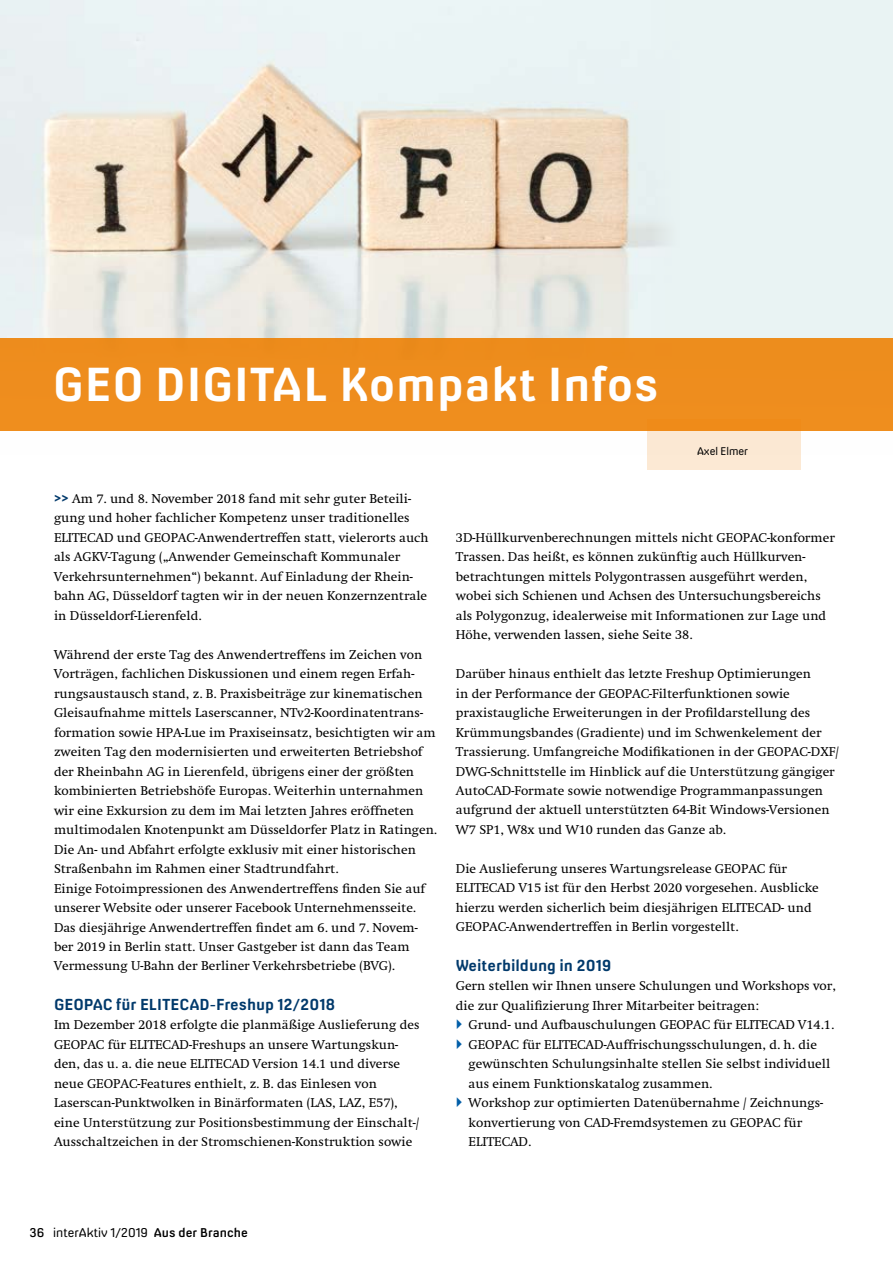
<style>
.page{position:relative;width:893px;height:1263px;background:#fff}
.page>*{position:absolute;margin:0;border:0;box-sizing:border-box;transform-origin:0 0}
.t1{font:700 45px "Milibus Rg";letter-spacing:.015em;color:#fff}
.t2{font:700 15px "Milibus Rg";color:#00396b}
.t3{font:500 13.5px/19.5px "Swift";color:#000}
.t4{font:12px "Milibus Lt";color:#000}
.t5{font:10.5px "Milibus Lt";color:#000}
.s1{font-family:"Milibus Rg";font-weight:700;color:#00396b}
.s2{font-family:"Milibus Rg"}
.s3{font-family:"Milibus Sb"}
</style>
<div class="page">
<svg style="left:0;top:0;width:893px;height:454px;fill:#e9f3f3"></svg>
<img style="left:0;top:0;width:680px;height:338px">
<div style="left:647px;top:419px;width:153px;height:51px;background:#fbe8d3"></div>
<div style="left:0;top:338px;width:893px;height:92px;background:#ee8d1e"></div>
<h1 class="t1" style="left:53px;top:358px;width:607px">GEO DIGITAL Kompakt Infos</h1>
<p class="t5" style="left:697px;top:445px;width:53px">Axel Elmer</p>
<p class="t3" style="left:54px;top:489px;width:376px"><span class="s1">&gt;&gt;</span> Am 7. und 8. November 2018 fand mit sehr guter Beteili&shy;gung und hoher fachlicher Kompetenz unser traditionelles ELITECAD und GEOPAC-Anwendertreffen statt, vielerorts auch als AGKV-Tagung („Anwender Gemeinschaft Kommunaler Verkehrsunternehmen“) bekannt. Auf Einladung der Rhein&shy;bahn AG, Düsseldorf tagten wir in der neuen Konzernzentrale in Düsseldorf-Lierenfeld.</p>
<p class="t3" style="left:54px;top:645px;width:385px">Während der erste Tag des Anwendertreffens im Zeichen von Vorträgen, fachlichen Diskussionen und einem regen Erfah&shy;rungsaustausch stand, z. B. Praxisbeiträge zur kinematischen Gleisaufnahme mittels Laserscanner, NTv2-Koordinatentrans&shy;formation sowie HPA-Lue im Praxiseinsatz, besichtigten wir am zweiten Tag den modernisierten und erweiterten Betriebshof der Rheinbahn AG in Lierenfeld, übrigens einer der größten kombinierten Betriebshöfe Europas. Weiterhin unternahmen wir eine Exkursion zu dem im Mai letzten Jahres eröffneten multimodalen Knotenpunkt am Düsseldorfer Platz in Ratingen.<br>Die An- und Abfahrt erfolgte exklusiv mit einer historischen Straßenbahn im Rahmen einer Stadtrundfahrt.<br>Einige Fotoimpressionen des Anwendertreffens finden Sie auf unserer Website oder unserer Facebook Unternehmensseite.<br>Das diesjährige Anwendertreffen findet am 6. und 7. Novem&shy;ber 2019 in Berlin statt. Unser Gastgeber ist dann das Team Vermessung U-Bahn der Berliner Verkehrsbetriebe (BVG).</p>
<p class="t2" style="left:54px;top:995px;width:283px">GEOPAC für ELITECAD-Freshup 12/2018</p>
<p class="t3" style="left:54px;top:1015px;width:367px">Im Dezember 2018 erfolgte die planmäßige Auslieferung des GEOPAC für ELITECAD-Freshups an unsere Wartungskun&shy;den, das u. a. die neue ELITECAD Version 14.1 und diverse neue GEOPAC-Features enthielt, z. B. das Einlesen von Laserscan-Punktwolken in Binärformaten (LAS, LAZ, E57), eine Unterstützung zur Positionsbestimmung der Einschalt-/ Ausschaltzeichen in der Stromschienen-Konstruktion sowie</p>
<p class="t3" style="left:456px;top:528px;width:381px">3D-Hüllkurvenberechnungen mittels nicht GEOPAC-konformer Trassen. Das heißt, es können zukünftig auch Hüllkurven&shy;betrachtungen mittels Polygontrassen ausgeführt werden, wobei sich Schienen und Achsen des Untersuchungsbereichs als Polygonzug, idealerweise mit Informationen zur Lage und Höhe, verwenden lassen, siehe Seite 38.</p>
<p class="t3" style="left:456px;top:664px;width:385px">Darüber hinaus enthielt das letzte Freshup Optimierungen<br>in der Performance der GEOPAC-Filterfunktionen sowie praxistaugliche Erweiterungen in der Profildarstellung des Krümmungsbandes (Gradiente) und im Schwenkelement der Trassierung. Umfangreiche Modifikationen in der GEOPAC-DXF/ DWG-Schnittstelle im Hinblick auf die Unterstützung gängiger AutoCAD-Formate sowie notwendige Programmanpassungen aufgrund der aktuell unterstützten 64-Bit Windows-Versionen W7 SP1, W8x und W10 runden das Ganze ab.</p>
<p class="t3" style="left:456px;top:859px;width:364px">Die Auslieferung unseres Wartungsrelease GEOPAC für ELITECAD V15 ist für den Herbst 2020 vorgesehen. Ausblicke hierzu werden sicherlich beim diesjährigen ELITECAD- und GEOPAC-Anwendertreffen in Berlin vorgestellt.</p>
<p class="t2" style="left:456px;top:956px;width:157px">Weiterbildung in 2019</p>
<p class="t3" style="left:456px;top:976px;width:382px">Gern stellen wir Ihnen unsere Schulungen und Workshops vor, die zur Qualifizierung Ihrer Mitarbeiter beitragen:</p>
<p class="t3" style="left:469px;top:1015px;width:367px">Grund- und Aufbauschulungen GEOPAC für ELITECAD V14.1.<br>GEOPAC für ELITECAD-Auffrischungsschulungen, d. h. die gewünschten Schulungsinhalte stellen Sie selbst individuell aus einem Funktionskatalog zusammen.<br>Workshop zur optimierten Datenübernahme / Zeichnungs&shy;konvertierung von CAD-Fremdsystemen zu GEOPAC für ELITECAD.</p>
<p class="t4" style="left:29px;top:1226px;width:220px"><span class="s2">36</span> interAktiv 1/2019 <span class="s3">Aus der Branche</span></p>
</div>
